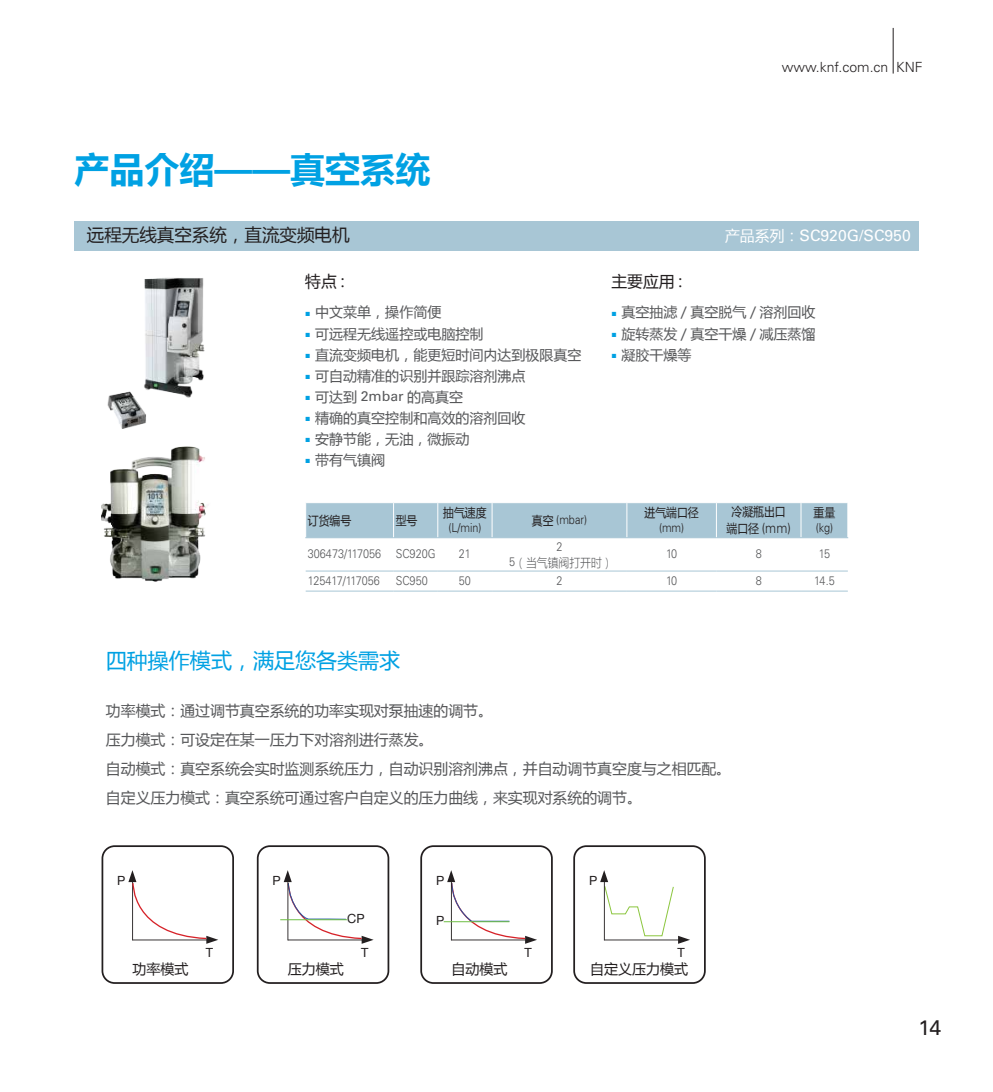
<style>
.page{position:relative;width:993px;height:1092px;background:#fff}
.page>*{position:absolute;margin:0;border:0;box-sizing:border-box;transform-origin:0 0}
.t1{font:700 35px "Microsoft Ya Hei";color:#00a1e3}
.t2{font:21px "Microsoft Ya Hei";color:#00a1e3}
.t3{font:21px "Univers LT Std";color:#231f20}
.t4{font:17.5px "Microsoft Ya Hei";color:#231f20}
.t5{font:15.75px "Univers LT Std";color:#fff}
.t6{font:15.75px "Microsoft Ya Hei";color:#231f20}
.t7{font:14.88px/28.9px "Microsoft Ya Hei";color:#57585a}
.t8{font:300 14.17px "Univers LT Std";color:#231f20;scale:.88 1}
.t9{font:14px "Microsoft Ya Hei";color:#57585a}
.t10{font:14px "Microsoft Ya Hei";color:#231f20}
.t11{font:300 14px "Univers LT Std";color:#231f20}
.t12{font:12.78px "Helvetica Neue LT Std";color:#231f20}
.t13{font:300 12.42px "Univers LT Std";color:#57585a;scale:.88 1}
.t14{font:300 12.42px "Univers LT Std";color:#231f20;scale:.88 1}
.t15{font:12.42px "Microsoft Ya Hei";color:#231f20;scale:.88 1}
.t16{font:300 12.42px "Microsoft Ya Hei";color:#57585a;scale:.88 1}
.s1{font-family:"Microsoft Ya Hei";font-size:14.88px}
.s2{font-size:8.75px;color:#00a1e3}
.s3{font-family:"Univers LT Std"}
.s4{font-family:"Microsoft Ya Hei";font-weight:400}
.s5{font-family:"Microsoft Ya Hei";font-weight:400;font-size:12.42px}
</style>
<div class="page">
<div style="left:74px;top:221px;width:844px;height:30px;background:#a8c6d5"></div>
<img style="left:107px;top:277px;width:98px;height:152px">
<img style="left:101px;top:446px;width:108px;height:135px">
<div style="left:306px;top:503px;width:541px;height:34px;background:#a8c6d5"></div>
<hr style="left:393px;top:503px;width:1px;height:34px;background:#fff">
<hr style="left:437px;top:503px;width:1px;height:34px;background:#fff">
<hr style="left:491px;top:503px;width:1px;height:34px;background:#fff">
<hr style="left:626px;top:503px;width:1px;height:34px;background:#fff">
<hr style="left:715px;top:503px;width:1px;height:34px;background:#fff">
<hr style="left:800px;top:503px;width:1px;height:34px;background:#fff">
<hr style="left:305px;top:537px;width:88px;height:1px;background:#a8c6d5">
<hr style="left:393px;top:537px;width:44px;height:1px;background:#a8c6d5">
<hr style="left:437px;top:537px;width:55px;height:1px;background:#a8c6d5">
<hr style="left:492px;top:537px;width:134px;height:1px;background:#a8c6d5">
<hr style="left:626px;top:537px;width:90px;height:1px;background:#a8c6d5">
<hr style="left:716px;top:537px;width:84px;height:1px;background:#a8c6d5">
<hr style="left:800px;top:537px;width:47px;height:1px;background:#a8c6d5">
<hr style="left:305px;top:570px;width:88px;height:1px;background:#a8c6d5">
<hr style="left:393px;top:570px;width:44px;height:1px;background:#a8c6d5">
<hr style="left:437px;top:570px;width:55px;height:1px;background:#a8c6d5">
<hr style="left:492px;top:570px;width:134px;height:1px;background:#a8c6d5">
<hr style="left:626px;top:570px;width:90px;height:1px;background:#a8c6d5">
<hr style="left:716px;top:570px;width:84px;height:1px;background:#a8c6d5">
<hr style="left:800px;top:570px;width:47px;height:1px;background:#a8c6d5">
<hr style="left:305px;top:590px;width:88px;height:1px;background:#a8c6d5">
<hr style="left:393px;top:590px;width:44px;height:1px;background:#a8c6d5">
<hr style="left:437px;top:590px;width:55px;height:1px;background:#a8c6d5">
<hr style="left:492px;top:590px;width:134px;height:1px;background:#a8c6d5">
<hr style="left:626px;top:590px;width:90px;height:1px;background:#a8c6d5">
<hr style="left:716px;top:590px;width:84px;height:1px;background:#a8c6d5">
<hr style="left:800px;top:590px;width:47px;height:1px;background:#a8c6d5">
<svg style="left:101px;top:845px;width:452px;height:139px"></svg>
<svg style="left:128px;top:870px;width:90px;height:73px"></svg>
<svg style="left:447px;top:870px;width:90px;height:73px"></svg>
<hr style="left:443px;top:921px;width:66px;height:1px;background:#6ebe44">
<div style="left:573px;top:845px;width:132px;height:138px;border:2px solid #231f20;border-radius:12px"></div>
<svg style="left:283px;top:870px;width:90px;height:73px"></svg>
<hr style="left:280px;top:919px;width:67px;height:1px;background:#6ebe44">
<svg style="left:600px;top:870px;width:89px;height:73px"></svg>
<hr style="left:892px;top:28px;width:1px;height:46px;background:#231f20">
<h1 class="t1" style="left:74px;top:144px;width:357px">产品介绍——真空系统</h1>
<p class="t11" style="left:781px;top:59px;width:142px">www.knf.com.cn KNF</p>
<p class="t4" style="left:87px;top:223px;width:264px">远程无线真空系统，直流变频电机</p>
<p class="t5" style="left:724px;top:226px;width:187px"><span class="s1">产品系列：</span>SC920G/SC950</p>
<p class="t6" style="left:305px;top:271px;width:41px">特点 :</p>
<p class="t9" style="left:305px;top:303px;width:137px"><span class="s2">■</span> 中文菜单，操作简便</p>
<p class="t9" style="left:305px;top:324px;width:179px"><span class="s2">■</span> 可远程无线遥控或电脑控制</p>
<p class="t9" style="left:305px;top:345px;width:277px"><span class="s2">■</span> 直流变频电机，能更短时间内达到极限真空</p>
<p class="t9" style="left:305px;top:366px;width:221px"><span class="s2">■</span> 可自动精准的识别并跟踪溶剂沸点</p>
<p class="t9" style="left:305px;top:387px;width:159px"><span class="s2">■</span> 可达到 <span class="s3">2mbar</span> 的高真空</p>
<p class="t9" style="left:305px;top:408px;width:221px"><span class="s2">■</span> 精确的真空控制和高效的溶剂回收</p>
<p class="t9" style="left:305px;top:429px;width:165px"><span class="s2">■</span> 安静节能，无油，微振动</p>
<p class="t9" style="left:305px;top:450px;width:81px"><span class="s2">■</span> 带有气镇阀</p>
<p class="t6" style="left:611px;top:270px;width:72px">主要应用 :</p>
<p class="t9" style="left:611px;top:303px;width:205px"><span class="s2">■</span> 真空抽滤 / 真空脱气 / 溶剂回收</p>
<p class="t9" style="left:611px;top:324px;width:205px"><span class="s2">■</span> 旋转蒸发 / 真空干燥 / 减压蒸馏</p>
<p class="t9" style="left:611px;top:345px;width:81px"><span class="s2">■</span> 凝胶干燥等</p>
<p class="t15" style="left:308px;top:511px;width:51px">订货编号</p>
<p class="t15" style="left:395px;top:511px;width:26px">型号</p>
<p class="t15" style="left:443px;top:503px;width:51px">抽气速度</p>
<p class="t14" style="left:448px;top:520px;width:39px">(L/min)</p>
<p class="t14" style="left:531px;top:512px;width:64px"><span class="s4">真空</span> (mbar)</p>
<p class="t15" style="left:644px;top:503px;width:63px">进气端口径</p>
<p class="t14" style="left:658px;top:520px;width:30px">(mm)</p>
<p class="t15" style="left:731px;top:503px;width:63px">冷凝瓶出口</p>
<p class="t8" style="left:726px;top:519px;width:74px"><span class="s5">端口径</span> (mm)</p>
<p class="t15" style="left:813px;top:503px;width:26px">重量</p>
<p class="t14" style="left:815px;top:520px;width:21px">(kg)</p>
<p class="t13" style="left:308px;top:546px;width:146px">306473/117056 SC920G</p>
<p class="t13" style="left:459px;top:546px;width:15px">21</p>
<p class="t13" style="left:556px;top:538px;width:8px">2</p>
<p class="t16" style="left:509px;top:554px;width:119px"><span class="s3">5</span>（当气镇阀打开时）</p>
<p class="t13" style="left:665px;top:546px;width:14px">10</p>
<p class="t13" style="left:755px;top:546px;width:8px">8</p>
<p class="t13" style="left:818px;top:546px;width:15px">15</p>
<p class="t13" style="left:308px;top:573px;width:83px">125417/117056</p>
<p class="t13" style="left:395px;top:573px;width:38px">SC950</p>
<p class="t13" style="left:459px;top:573px;width:15px">50</p>
<p class="t13" style="left:556px;top:573px;width:8px">2</p>
<p class="t13" style="left:665px;top:573px;width:14px">10</p>
<p class="t13" style="left:755px;top:573px;width:8px">8</p>
<p class="t13" style="left:813px;top:573px;width:25px">14.5</p>
<h2 class="t2" style="left:106px;top:646px;width:295px">四种操作模式，满足您各类需求</h2>
<p class="t7" style="left:106px;top:696px;width:626px">功率模式：通过调节真空系统的功率实现对泵抽速的调节。<br>压力模式：可设定在某一压力下对溶剂进行蒸发。<br>自动模式：真空系统会实时监测系统压力，自动识别溶剂沸点，并自动调节真空度与之相匹配。自定义压力模式：真空系统可通过客户自定义的压力曲线，来实现对系统的调节。</p>
<p class="t12" style="left:117px;top:872px;width:10px">P</p>
<p class="t12" style="left:206px;top:945px;width:9px">T</p>
<p class="t12" style="left:272px;top:872px;width:10px">P</p>
<p class="t12" style="left:347px;top:910px;width:19px">CP</p>
<p class="t12" style="left:361px;top:945px;width:9px">T</p>
<p class="t12" style="left:436px;top:872px;width:10px">P</p>
<p class="t12" style="left:436px;top:912px;width:10px">P</p>
<p class="t12" style="left:524px;top:945px;width:9px">T</p>
<p class="t12" style="left:589px;top:872px;width:10px">P</p>
<p class="t12" style="left:677px;top:945px;width:9px">T</p>
<p class="t10" style="left:132px;top:959px;width:57px">功率模式</p>
<p class="t10" style="left:288px;top:959px;width:57px">压力模式</p>
<p class="t10" style="left:451px;top:959px;width:57px">自动模式</p>
<p class="t10" style="left:590px;top:959px;width:99px">自定义压力模式</p>
<h2 class="t3" style="left:918px;top:1014px;width:24px">14</h2>
</div>
